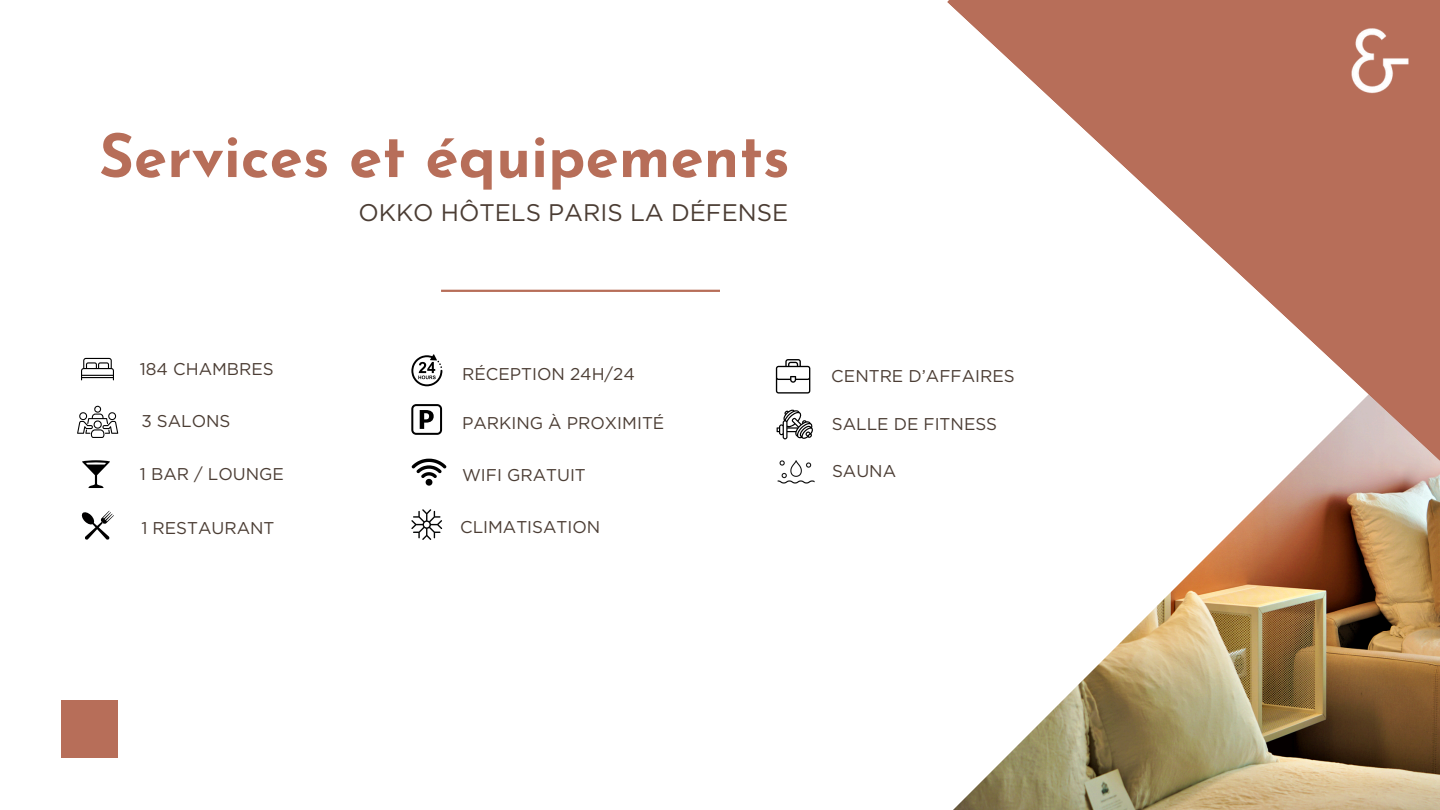
<style>
.page{position:relative;width:1440px;height:810px;background:#fff}
.page>*{position:absolute;margin:0;border:0;box-sizing:border-box;transform-origin:0 0}
.t1{font:700 60px "Josefin Sans";color:#b76e59}
.t2{font:24px "Gotham";color:#4b3d34}
.t3{font:17px "Gotham";color:#4b3d34}
</style>
<div class="page">
<img style="left:953px;top:717px;width:487px;height:93px">
<svg style="left:947px;top:0;width:493px;height:717px"></svg>
<svg style="left:81px;top:358px;width:33px;height:22px"></svg>
<svg style="left:412px;top:459px;width:34px;height:27px"></svg>
<svg style="left:411px;top:404px;width:31px;height:31px"></svg>
<svg style="left:411px;top:354px;width:31px;height:32px"></svg>
<svg style="left:411px;top:509px;width:31px;height:31px"></svg>
<svg style="left:777px;top:409px;width:36px;height:30px"></svg>
<div style="left:61px;top:700px;width:56px;height:58px;background:#b76e59"></div>
<hr style="left:441px;top:290px;width:279px;height:2px;background:#b76e59">
<img style="left:1347px;top:23px;width:63px;height:74px">
<img style="left:777px;top:460px;width:38px;height:24px">
<svg style="left:77px;top:406px;width:41px;height:32px"></svg>
<svg style="left:776px;top:359px;width:34px;height:35px"></svg>
<svg style="left:81px;top:511px;width:33px;height:29px"></svg>
<svg style="left:82px;top:460px;width:28px;height:28px"></svg>
<p class="t1" style="left:99px;top:132px;width:692px">Services et équipements</p>
<p class="t2" style="left:358px;top:198px;width:431px">OKKO HÔTELS PARIS LA DÉFENSE</p>
<p class="t3" style="left:140px;top:358px;width:135px">184 CHAMBRES</p>
<p class="t3" style="left:141px;top:411px;width:91px">3 SALONS</p>
<p class="t3" style="left:140px;top:464px;width:146px">1 BAR / LOUNGE</p>
<p class="t3" style="left:141px;top:518px;width:135px">1 RESTAURANT</p>
<p class="t3" style="left:462px;top:363px;width:174px">RÉCEPTION 24H/24</p>
<p class="t3" style="left:462px;top:412px;width:204px">PARKING À PROXIMITÉ</p>
<p class="t3" style="left:462px;top:465px;width:125px">WIFI GRATUIT</p>
<p class="t3" style="left:460px;top:517px;width:142px">CLIMATISATION</p>
<p class="t3" style="left:831px;top:366px;width:185px">CENTRE D’AFFAIRES</p>
<p class="t3" style="left:832px;top:414px;width:167px">SALLE DE FITNESS</p>
<p class="t3" style="left:832px;top:461px;width:66px">SAUNA</p>
</div>
